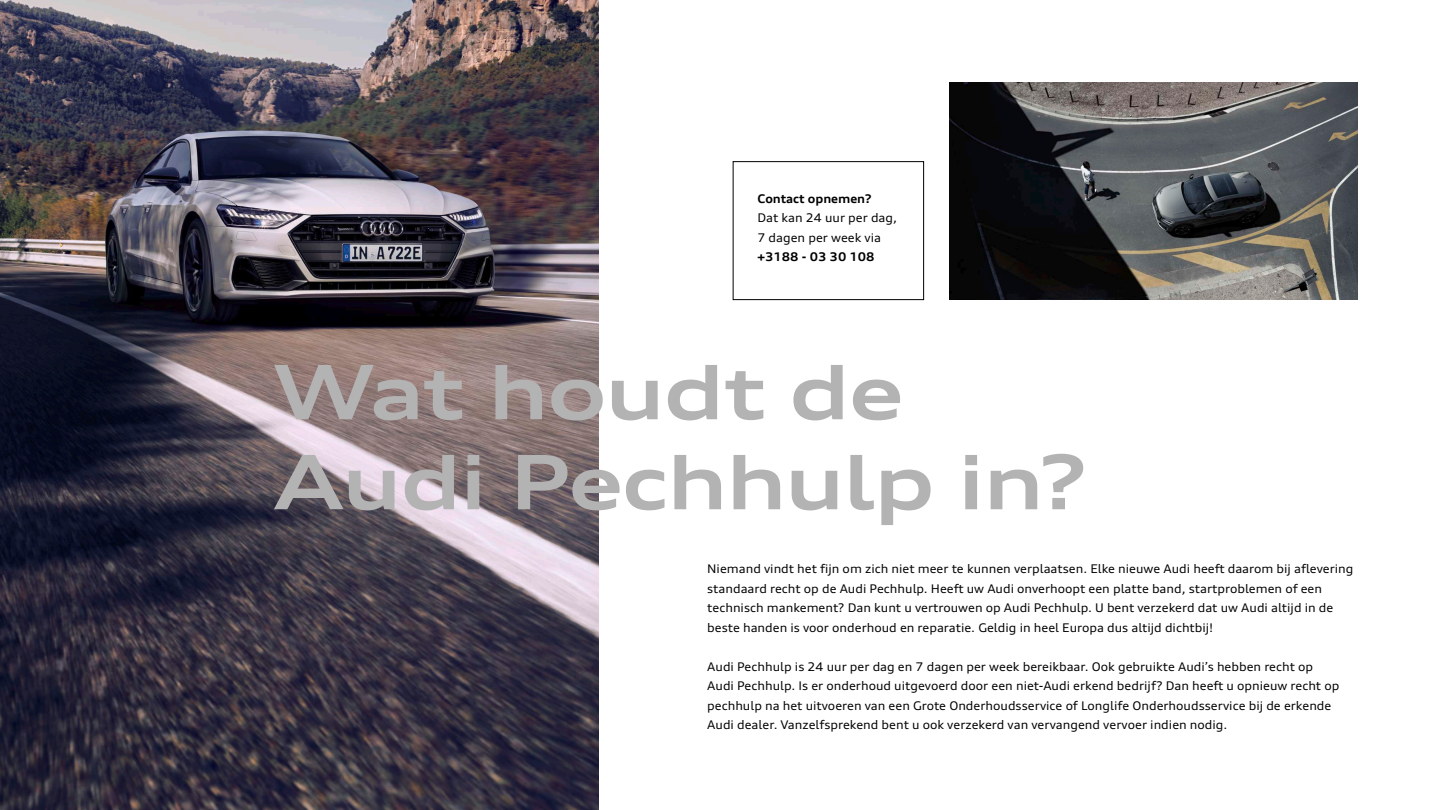
<style>
.page{position:relative;width:1440px;height:810px;background:#fff}
.page>*{position:absolute;margin:0;border:0;box-sizing:border-box;transform-origin:0 0}
.t1{font:700 expanded 75px/90px "Audi Type";letter-spacing:-.015em;color:#b3b3b3}
.t2{font:expanded 12px/19.5px "Audi Type";color:#000}
.t3{font:700 expanded 12px "Audi Type";color:#000}
</style>
<div class="page">
<img style="left:0;top:0;width:599px;height:810px">
<img style="left:950px;top:83px;width:408px;height:217px">
<div style="left:733px;top:161px;width:191px;height:139px;border:1px solid #000"></div>
<p class="t3" style="left:758px;top:191px;width:116px">Contact opnemen?</p>
<p class="t2" style="left:758px;top:208px;width:141px">Dat kan 24 uur per dag,<br>7 dagen per week via</p>
<p class="t3" style="left:758px;top:249px;width:119px">+3188 - 03 30 108</p>
<h1 class="t1" style="left:274px;top:347px;width:814px">Wat houdt de<br>Audi Pechhulp in?</h1>
<p class="t2" style="left:707px;top:559px;width:648px">Niemand vindt het fijn om zich niet meer te kunnen verplaatsen. Elke nieuwe Audi heeft daarom bij aflevering standaard recht op de Audi Pechhulp. Heeft uw Audi onverhoopt een platte band, startproblemen of een technisch mankement? Dan kunt u vertrouwen op Audi Pechhulp. U bent verzekerd dat uw Audi altijd in de beste handen is voor onderhoud en reparatie. Geldig in heel Europa dus altijd dichtbij!</p>
<p class="t2" style="left:707px;top:656px;width:634px">Audi Pechhulp is 24 uur per dag en 7 dagen per week bereikbaar. Ook gebruikte Audi’s hebben recht op Audi Pechhulp. Is er onderhoud uitgevoerd door een niet-Audi erkend bedrijf? Dan heeft u opnieuw recht op pechhulp na het uitvoeren van een Grote Onderhoudsservice of Longlife Onderhoudsservice bij de erkende Audi dealer. Vanzelfsprekend bent u ook verzekerd van vervangend vervoer indien nodig.</p>
</div>
